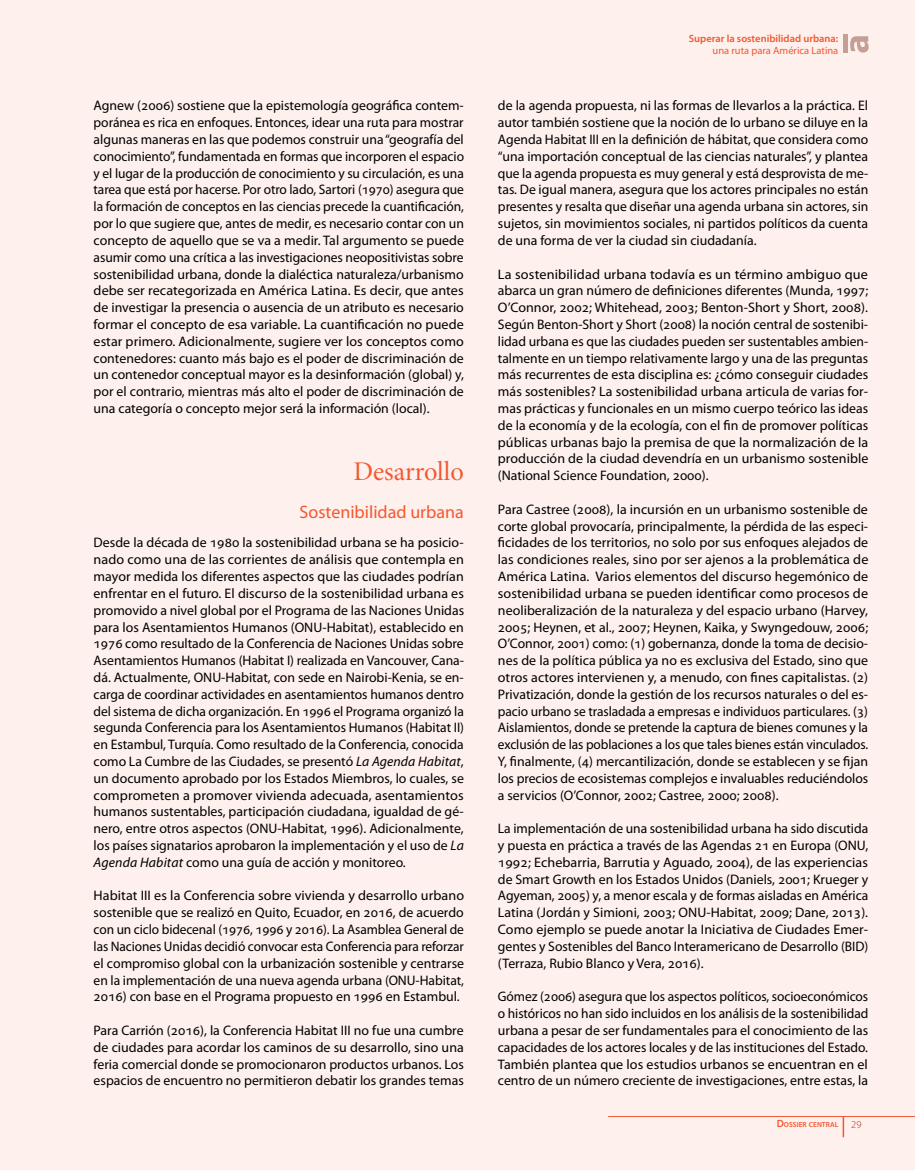
<style>
.page{position:relative;width:915px;height:1170px;background:#fff}
.page>*{position:absolute;margin:0;border:0;box-sizing:border-box;transform-origin:0 0}
.t1{font:27px "Minion Pro Subh";color:#f45730}
.t2{font:18px "Myriad Pro";color:#f45730}
.t3{font:13.8px/16.8px "Myriad Pro";color:#000;text-align:justify}
.t4{font:600 10.5px "Myriad Pro";color:#f45730}
.t5{font:10.5px "Myriad Pro";color:#f45730}
.t6{font:600 7.35px "Myriad Pro";color:#f45730}
.s1{font-style:italic}
.s2{font-size:10.5px}
.s3{font-weight:300;font-size:10.5px;color:#c6c6c6}
</style>
<div class="page">
<div style="left:0;top:0;width:914px;height:1169px;background:#fef0ec"></div>
<svg style="left:842px;top:1117px;width:1px;height:20px"></svg>
<div style="left:842px;top:34px;width:5px;height:19px;background:#c39f95"></div>
<svg style="left:850px;top:36px;width:18px;height:17px"></svg>
<hr style="left:608px;top:1116px;width:306px;height:1px;background:#f45730">
<p class="t3" style="left:94px;top:97px;width:372px">Agnew (2006) sostiene que la epistemología geográfica contem&shy;poránea es rica en enfoques. Entonces, idear una ruta para mostrar algunas maneras en las que podemos construir una “geografía del conocimiento”, fundamentada en formas que incorporen el espacio y el lugar de la producción de conocimiento y su circulación, es una tarea que está por hacerse. Por otro lado, Sartori (1970) asegura que la formación de conceptos en las ciencias precede la cuantificación, por lo que sugiere que, antes de medir, es necesario contar con un concepto de aquello que se va a medir. Tal argumento se puede asumir como una crítica a las investigaciones neopositivistas sobre sostenibilidad urbana, donde la dialéctica naturaleza/urbanismo debe ser recategorizada en América Latina. Es decir, que antes de investigar la presencia o ausencia de un atributo es necesario formar el concepto de esa variable. La cuantificación no puede estar primero. Adicionalmente, sugiere ver los conceptos como contenedores: cuanto más bajo es el poder de discriminación de un contenedor conceptual mayor es la desinformación (global) y, por el contrario, mientras más alto el poder de discriminación de una categoría o concepto mejor será la información (local).</p>
<h1 class="t1" style="left:353px;top:455px;width:112px">Desarrollo</h1>
<h2 class="t2" style="left:299px;top:501px;width:166px">Sostenibilidad urbana</h2>
<p class="t3" style="left:94px;top:534px;width:372px">Desde la década de 1980 la sostenibilidad urbana se ha posicio&shy;nado como una de las corrientes de análisis que contempla en mayor medida los diferentes aspectos que las ciudades podrían enfrentar en el futuro. El discurso de la sostenibilidad urbana es promovido a nivel global por el Programa de las Naciones Unidas para los Asentamientos Humanos (ONU-Habitat), establecido en 1976 como resultado de la Conferencia de Naciones Unidas sobre Asentamientos Humanos (Habitat I) realizada en Vancouver, Cana&shy;dá. Actualmente, ONU-Habitat, con sede en Nairobi-Kenia, se en&shy;carga de coordinar actividades en asentamientos humanos dentro del sistema de dicha organización. En 1996 el Programa organizó la segunda Conferencia para los Asentamientos Humanos (Habitat II) en Estambul, Turquía. Como resultado de la Conferencia, conocida como La Cumbre de las Ciudades, se presentó <span class="s1">La Agenda Habitat</span>, un documento aprobado por los Estados Miembros, lo cuales, se comprometen a promover vivienda adecuada, asentamientos humanos sustentables, participación ciudadana, igualdad de gé&shy;nero, entre otros aspectos (ONU-Habitat, 1996). Adicionalmente, los países signatarios aprobaron la implementación y el uso de <span class="s1">La Agenda Habitat</span> como una guía de acción y monitoreo.</p>
<p class="t3" style="left:94px;top:887px;width:372px">Habitat III es la Conferencia sobre vivienda y desarrollo urbano sostenible que se realizó en Quito, Ecuador, en 2016, de acuerdo con un ciclo bidecenal (1976, 1996 y 2016). La Asamblea General de las Naciones Unidas decidió convocar esta Conferencia para reforzar el compromiso global con la urbanización sostenible y centrarse en la implementación de una nueva agenda urbana (ONU-Habitat, 2016) con base en el Programa propuesto en 1996 en Estambul.</p>
<p class="t3" style="left:94px;top:1021px;width:371px">Para Carrión (2016), la Conferencia Habitat III no fue una cumbre de ciudades para acordar los caminos de su desarrollo, sino una feria comercial donde se promocionaron productos urbanos. Los espacios de encuentro no permitieron debatir los grandes temas</p>
<p class="t4" style="left:688px;top:32px;width:151px">Superar la sostenibilidad urbana:</p>
<p class="t5" style="left:712px;top:44px;width:127px">una ruta para América Latina</p>
<p class="t3" style="left:497px;top:97px;width:372px">de la agenda propuesta, ni las formas de llevarlos a la práctica. El autor también sostiene que la noción de lo urbano se diluye en la Agenda Habitat III en la definición de hábitat, que considera como “una importación conceptual de las ciencias naturales”, y plantea que la agenda propuesta es muy general y está desprovista de me&shy;tas. De igual manera, asegura que los actores principales no están presentes y resalta que diseñar una agenda urbana sin actores, sin sujetos, sin movimientos sociales, ni partidos políticos da cuenta de una forma de ver la ciudad sin ciudadanía.</p>
<p class="t3" style="left:497px;top:265px;width:372px">La sostenibilidad urbana todavía es un término ambiguo que abarca un gran número de definiciones diferentes (Munda, 1997; O’Connor, 2002; Whitehead, 2003; Benton-Short y Short, 2008).<br>Según Benton-Short y Short (2008) la noción central de sostenibi&shy;lidad urbana es que las ciudades pueden ser sustentables ambien&shy;talmente en un tiempo relativamente largo y una de las preguntas más recurrentes de esta disciplina es: ¿cómo conseguir ciudades más sostenibles? La sostenibilidad urbana articula de varias for&shy;mas prácticas y funcionales en un mismo cuerpo teórico las ideas de la economía y de la ecología, con el fin de promover políticas públicas urbanas bajo la premisa de que la normalización de la producción de la ciudad devendría en un urbanismo sostenible (National Science Foundation, 2000).</p>
<p class="t3" style="left:497px;top:500px;width:372px">Para Castree (2008), la incursión en un urbanismo sostenible de corte global provocaría, principalmente, la pérdida de las especi&shy;ficidades de los territorios, no solo por sus enfoques alejados de las condiciones reales, sino por ser ajenos a la problemática de América Latina. Varios elementos del discurso hegemónico de sostenibilidad urbana se pueden identificar como procesos de neoliberalización de la naturaleza y del espacio urbano (Harvey, 2005; Heynen, et al., 2007; Heynen, Kaika, y Swyngedouw, 2006; O’Connor, 2001) como: (1) gobernanza, donde la toma de decisio&shy;nes de la política pública ya no es exclusiva del Estado, sino que otros actores intervienen y, a menudo, con fines capitalistas. (2)<br>Privatización, donde la gestión de los recursos naturales o del es&shy;pacio urbano se trasladada a empresas e individuos particulares. (3)<br>Aislamientos, donde se pretende la captura de bienes comunes y la exclusión de las poblaciones a los que tales bienes están vinculados.<br>Y, finalmente, (4) mercantilización, donde se establecen y se fijan los precios de ecosistemas complejos e invaluables reduciéndolos a servicios (O’Connor, 2002; Castree, 2000; 2008).</p>
<p class="t3" style="left:497px;top:820px;width:372px">La implementación de una sostenibilidad urbana ha sido discutida y puesta en práctica a través de las Agendas 21 en Europa (ONU, 1992; Echebarria, Barrutia y Aguado, 2004), de las experiencias de Smart Growth en los Estados Unidos (Daniels, 2001; Krueger y Agyeman, 2005) y, a menor escala y de formas aisladas en América Latina (Jordán y Simioni, 2003; ONU-Habitat, 2009; Dane, 2013).<br>Como ejemplo se puede anotar la Iniciativa de Ciudades Emer&shy;gentes y Sostenibles del Banco Interamericano de Desarrollo (BID) (Terraza, Rubio Blanco y Vera, 2016).</p>
<p class="t3" style="left:497px;top:988px;width:372px">Gómez (2006) asegura que los aspectos políticos, socioeconómicos o históricos no han sido incluidos en los análisis de la sostenibilidad urbana a pesar de ser fundamentales para el conocimiento de las capacidades de los actores locales y de las instituciones del Estado.<br>También plantea que los estudios urbanos se encuentran en el centro de un número creciente de investigaciones, entre estas, la</p>
<p class="t6" style="left:776px;top:1119px;width:86px"><span class="s2">D</span>OSSIER CENTRAL <span class="s3">29</span></p>
</div>
